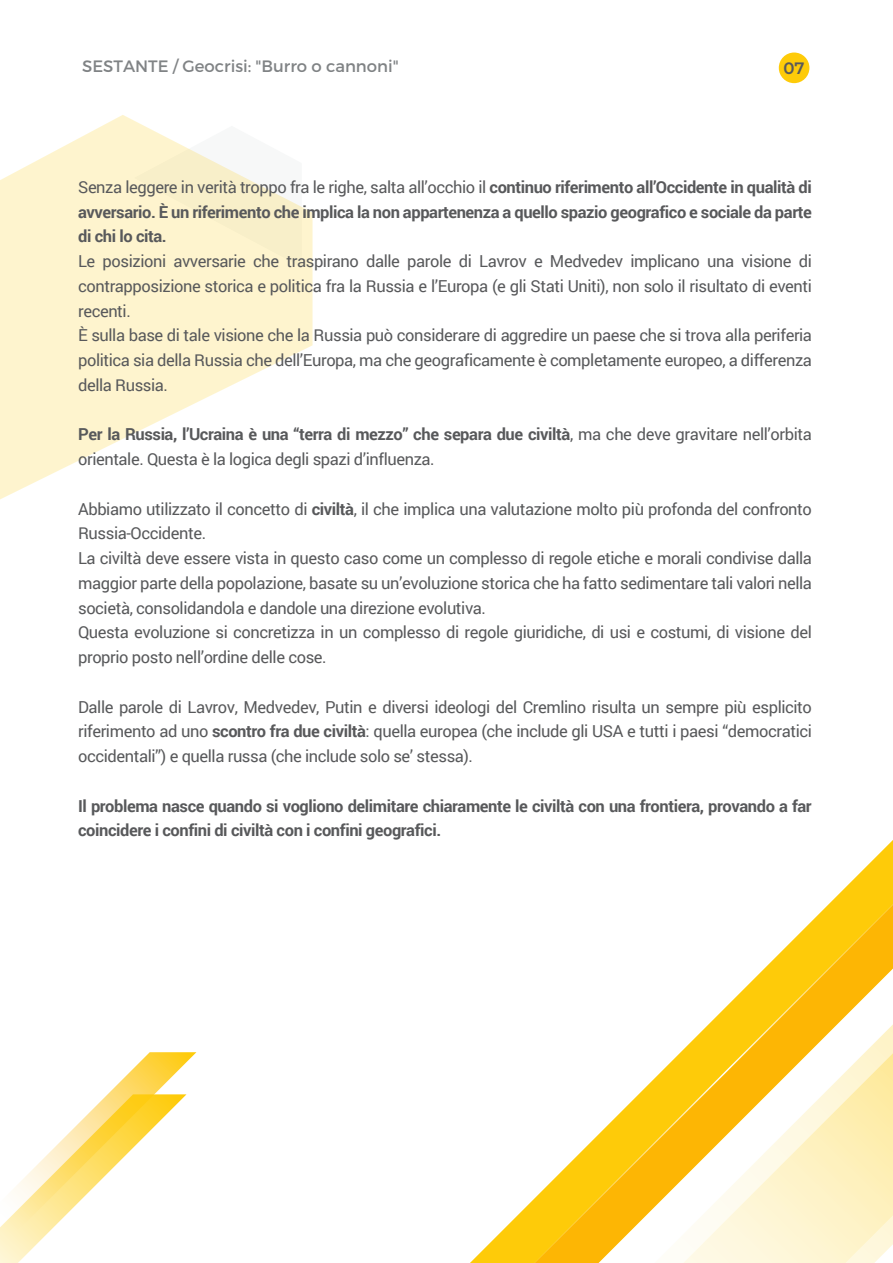
<style>
.page{position:relative;width:893px;height:1263px;background:#fff}
.page>*{position:absolute;margin:0;border:0;box-sizing:border-box;transform-origin:0 0}
.t1{font:16.5px/24.8px "Roboto";letter-spacing:-.025em;color:#58595b}
.t2{font:700 16.5px/24.8px "Roboto";letter-spacing:-.025em;color:#58595b;text-align:justify}
.t3{font:16.5px "Montserrat";color:#808385}
.t4{font:600 16.5px "Montserrat";color:#58595b}
.s1{font-weight:400}
.s2{font-weight:700}
</style>
<div class="page">
<svg style="left:0;top:1052px;width:196px;height:211px"></svg>
<svg style="left:470px;top:840px;width:423px;height:423px"></svg>
<svg style="left:0;top:115px;width:313px;height:385px;fill:#fef4ce"></svg>
<div style="left:779px;top:53px;width:30px;height:30px;background:#fecb09;border-radius:50%"></div>
<p class="t3" style="left:82px;top:56px;width:318px">SESTANTE / Geocrisi: "Burro o cannoni"</p>
<p class="t4" style="left:783px;top:56px;width:23px">07</p>
<p class="t2" style="left:78px;top:174px;width:735px"><span class="s1">Senza leggere in verità troppo fra le righe, salta all’occhio il</span> continuo riferimento all’Occidente in qualità di avversario. È un riferimento che implica la non appartenenza a quello spazio geografico e sociale da parte di chi lo cita.</p>
<p class="t1" style="left:78px;top:248px;width:735px">Le posizioni avversarie che traspirano dalle parole di Lavrov e Medvedev implicano una visione di contrapposizione storica e politica fra la Russia e l’Europa (e gli Stati Uniti), non solo il risultato di eventi recenti.<br>È sulla base di tale visione che la Russia può considerare di aggredire un paese che si trova alla periferia politica sia della Russia che dell’Europa, ma che geograficamente è completamente europeo, a differenza della Russia.</p>
<p class="t1" style="left:78px;top:421px;width:735px"><span class="s2">Per la Russia, l’Ucraina è una “terra di mezzo” che separa due civiltà</span>, ma che deve gravitare nell’orbita orientale. Questa è la logica degli spazi d’influenza.</p>
<p class="t1" style="left:78px;top:496px;width:735px">Abbiamo utilizzato il concetto di <span class="s2">civiltà</span>, il che implica una valutazione molto più profonda del confronto Russia-Occidente.<br>La civiltà deve essere vista in questo caso come un complesso di regole etiche e morali condivise dalla maggior parte della popolazione, basate su un’evoluzione storica che ha fatto sedimentare tali valori nella società, consolidandola e dandole una direzione evolutiva.<br>Questa evoluzione si concretizza in un complesso di regole giuridiche, di usi e costumi, di visione del proprio posto nell’ordine delle cose.</p>
<p class="t1" style="left:78px;top:694px;width:735px;text-align:justify">Dalle parole di Lavrov, Medvedev, Putin e diversi ideologi del Cremlino risulta un sempre più esplicito riferimento ad uno <span class="s2">scontro fra due civiltà</span>: quella europea (che include gli USA e tutti i paesi “democratici occidentali”) e quella russa (che include solo se’ stessa).</p>
<p class="t2" style="left:78px;top:793px;width:735px">Il problema nasce quando si vogliono delimitare chiaramente le civiltà con una frontiera, provando a far coincidere i confini di civiltà con i confini geografici.</p>
</div>
